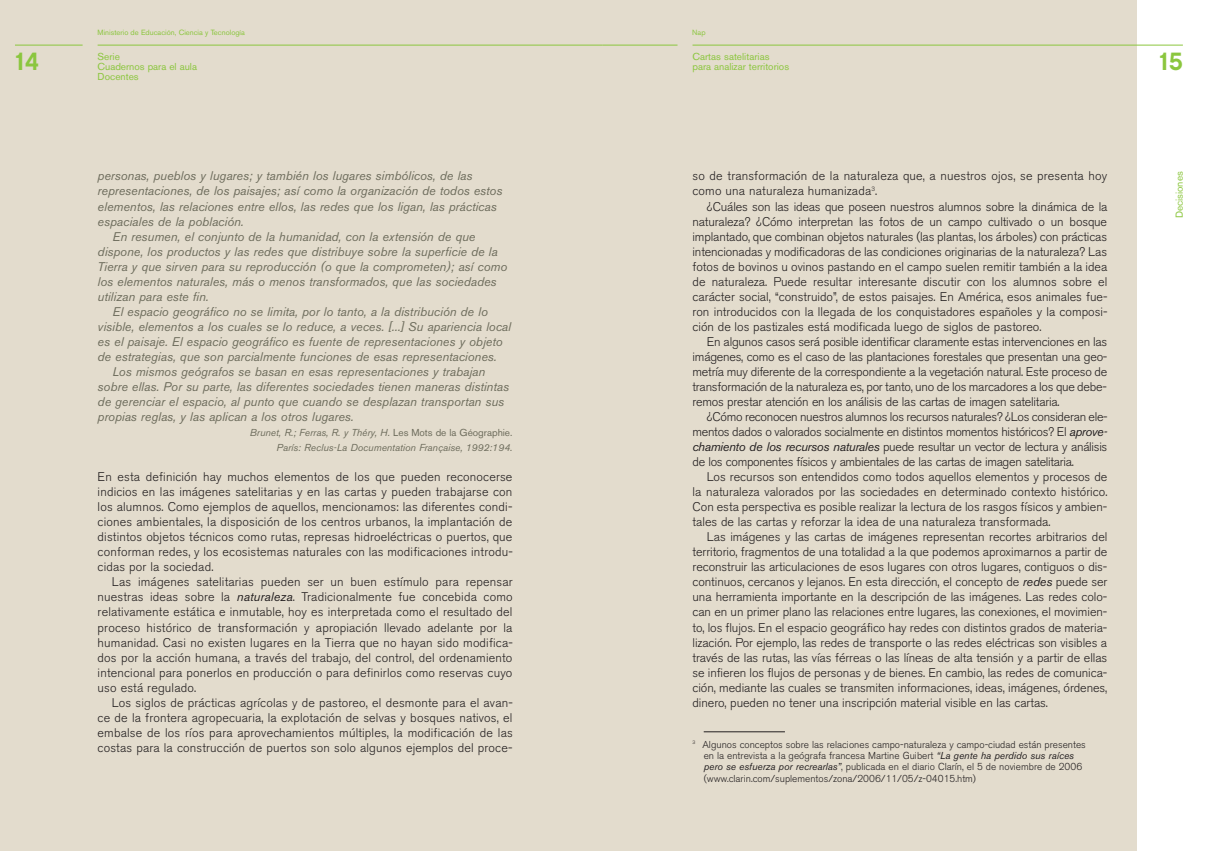
<style>
.page{position:relative;width:1205px;height:851px;background:#fff}
.page>*{position:absolute;margin:0;border:0;box-sizing:border-box;transform-origin:0 0}
.t1{font:25px "Chalet New York Nineteen Eighty";color:#8bc63e}
.t2{font:300 12.5px/15px "Akzidenz Grotesk BE";color:#231f20;text-align:justify}
.t3{font:italic 12.5px "Akzidenz Grotesk BE";color:#6d6c5c}
.t4{font:300 10px/11.2px "Akzidenz Grotesk BE";color:#231f20}
.t5{font:italic 10px/15px "Akzidenz Grotesk BE";color:#6d6c5c;text-align:right}
.t6{font:10px/10px "Akzidenz Grotesk BE";color:#8bc63e}
.t7{font:7.5px "Akzidenz Grotesk BE";color:#8bc63e}
.s1{font-style:normal}
.s2{font-weight:400;font-style:italic}
</style>
<div class="page">
<div style="left:602px;top:0;width:535px;height:850px;background:#e3dccd"></div>
<hr style="left:704px;top:731px;width:81px;height:1px;background:#231f20">
<hr style="left:602px;top:45px;width:75px;height:1px;background:#8bc63e">
<hr style="left:692px;top:45px;width:491px;height:1px;background:#8bc63e">
<div style="left:0;top:0;width:602px;height:850px;background:#e3dccd"></div>
<hr style="left:98px;top:45px;width:505px;height:1px;background:#8bc63e">
<hr style="left:15px;top:45px;width:68px;height:1px;background:#8bc63e">
<h1 class="t1" style="left:15px;top:47px;width:26px">14</h1>
<p class="t7" style="left:98px;top:30px;width:149px">Ministerio de Educación, Ciencia y Tecnología</p>
<p class="t6" style="left:98px;top:53px;width:101px">Serie<br>Cuadernos para el aula<br>Docentes</p>
<p class="t3" style="left:98px;top:171px;width:376px">personas, pueblos y lugares; y también los lugares simbólicos, de las</p>
<p class="t3" style="left:98px;top:187px;width:406px">representaciones, de los paisajes; así como la organización de todos estos</p>
<p class="t3" style="left:98px;top:202px;width:401px">elementos, las relaciones entre ellos, las redes que los ligan, las prácticas</p>
<p class="t3" style="left:98px;top:217px;width:148px">espaciales de la población.</p>
<p class="t3" style="left:113px;top:232px;width:364px">En resumen, el conjunto de la humanidad, con la extensión de que</p>
<p class="t3" style="left:98px;top:247px;width:401px">dispone, los productos y las redes que distribuye sobre la superficie de la</p>
<p class="t3" style="left:98px;top:262px;width:411px">Tierra y que sirven para su reproducción (o que la comprometen); así como</p>
<p class="t3" style="left:98px;top:277px;width:400px">los elementos naturales, más o menos transformados, que las sociedades</p>
<p class="t3" style="left:98px;top:292px;width:112px">utilizan para este fin.</p>
<p class="t3" style="left:113px;top:307px;width:377px">El espacio geográfico no se limita, por lo tanto, a la distribución de lo</p>
<p class="t3" style="left:98px;top:322px;width:415px">visible, elementos a los cuales se lo reduce, a veces. [...] Su apariencia local</p>
<p class="t3" style="left:98px;top:337px;width:406px">es el paisaje. El espacio geográfico es fuente de representaciones y objeto</p>
<p class="t3" style="left:98px;top:352px;width:401px">de estrategias, que son parcialmente funciones de esas representaciones.</p>
<p class="t3" style="left:113px;top:367px;width:374px">Los mismos geógrafos se basan en esas representaciones y trabajan</p>
<p class="t3" style="left:98px;top:382px;width:413px">sobre ellas. Por su parte, las diferentes sociedades tienen maneras distintas</p>
<p class="t3" style="left:98px;top:397px;width:408px">de gerenciar el espacio, al punto que cuando se desplazan transportan sus</p>
<p class="t3" style="left:98px;top:412px;width:258px">propias reglas, y las aplican a los otros lugares.</p>
<p class="t5" style="left:250px;top:426px;width:264px">Brunet, R.; Ferras, R. y Théry, H. <span class="s1">Les Mots de la Géographie.<br></span>París: Reclus-La Documentation Française, 1992:194.</p>
<p class="t2" style="left:98px;top:470px;width:417px">En esta definición hay muchos elementos de los que pueden reconocerse indicios en las imágenes satelitarias y en las cartas y pueden trabajarse con los alumnos. Como ejemplos de aquellos, mencionamos: las diferentes condi&shy;ciones ambientales, la disposición de los centros urbanos, la implantación de distintos objetos técnicos como rutas, represas hidroeléctricas o puertos, que conforman redes, y los ecosistemas naturales con las modificaciones introdu&shy;cidas por la sociedad.</p>
<p class="t2" style="left:98px;top:575px;width:417px;text-indent:14px">Las imágenes satelitarias pueden ser un buen estímulo para repensar nuestras ideas sobre la <span class="s2">naturaleza</span>. Tradicionalmente fue concebida como relativamente estática e inmutable, hoy es interpretada como el resultado del proceso histórico de transformación y apropiación llevado adelante por la humanidad. Casi no existen lugares en la Tierra que no hayan sido modifica&shy;dos por la acción humana, a través del trabajo, del control, del ordenamiento intencional para ponerlos en producción o para definirlos como reservas cuyo uso está regulado.</p>
<p class="t2" style="left:98px;top:695px;width:417px;text-indent:14px">Los siglos de prácticas agrícolas y de pastoreo, el desmonte para el avan&shy;ce de la frontera agropecuaria, la explotación de selvas y bosques nativos, el embalse de los ríos para aprovechamientos múltiples, la modificación de las costas para la construcción de puertos son solo algunos ejemplos del proce-</p>
<p class="t7" style="left:692px;top:30px;width:15px">Nap</p>
<p class="t6" style="left:692px;top:53px;width:98px">Cartas satelitarias para analizar territorios</p>
<h1 class="t1" style="left:1159px;top:47px;width:25px">15</h1>
<p class="t2" style="left:692px;top:169px;width:416px">so de transformación de la naturaleza que, a nuestros ojos, se presenta hoy como una naturaleza humanizada<sup>3</sup>.</p>
<p class="t2" style="left:692px;top:200px;width:416px;text-indent:14px">¿Cuáles son las ideas que poseen nuestros alumnos sobre la dinámica de la naturaleza? ¿Cómo interpretan las fotos de un campo cultivado o un bosque implantado, que combinan objetos naturales (las plantas, los árboles) con prácticas intencionadas y modificadoras de las condiciones originarias de la naturaleza? Las fotos de bovinos u ovinos pastando en el campo suelen remitir también a la idea de naturaleza. Puede resultar interesante discutir con los alumnos sobre el carácter social, “construido”, de estos paisajes. En América, esos animales fue&shy;ron introducidos con la llegada de los conquistadores españoles y la composi&shy;ción de los pastizales está modificada luego de siglos de pastoreo.</p>
<p class="t2" style="left:692px;top:335px;width:416px;text-indent:14px">En algunos casos será posible identificar claramente estas intervenciones en las imágenes, como es el caso de las plantaciones forestales que presentan una geo&shy;metría muy diferente de la correspondiente a la vegetación natural. Este proceso de transformación de la naturaleza es, por tanto, uno de los marcadores a los que debe&shy;remos prestar atención en los análisis de las cartas de imagen satelitaria.</p>
<p class="t2" style="left:692px;top:410px;width:417px;text-indent:14px">¿Cómo reconocen nuestros alumnos los recursos naturales? ¿Los consideran ele&shy;mentos dados o valorados socialmente en distintos momentos históricos? El <span class="s2">aprove&shy;chamiento de los recursos naturales</span> puede resultar un vector de lectura y análisis de los componentes físicos y ambientales de las cartas de imagen satelitaria.</p>
<p class="t2" style="left:692px;top:470px;width:416px;text-indent:14px">Los recursos son entendidos como todos aquellos elementos y procesos de la naturaleza valorados por las sociedades en determinado contexto histórico.<br>Con esta perspectiva es posible realizar la lectura de los rasgos físicos y ambien&shy;tales de las cartas y reforzar la idea de una naturaleza transformada.</p>
<p class="t2" style="left:692px;top:530px;width:416px;text-indent:14px">Las imágenes y las cartas de imágenes representan recortes arbitrarios del territorio, fragmentos de una totalidad a la que podemos aproximarnos a partir de reconstruir las articulaciones de esos lugares con otros lugares, contiguos o dis&shy;continuos, cercanos y lejanos. En esta dirección, el concepto de <span class="s2">redes</span> puede ser una herramienta importante en la descripción de las imágenes. Las redes colo&shy;can en un primer plano las relaciones entre lugares, las conexiones, el movimien&shy;to, los flujos. En el espacio geográfico hay redes con distintos grados de materia&shy;lización. Por ejemplo, las redes de transporte o las redes eléctricas son visibles a través de las rutas, las vías férreas o las líneas de alta tensión y a partir de ellas se infieren los flujos de personas y de bienes. En cambio, las redes de comunica&shy;ción, mediante las cuales se transmiten informaciones, ideas, imágenes, órdenes, dinero, pueden no tener una inscripción material visible en las cartas.</p>
<p class="t4" style="left:704px;top:739px;width:384px;text-indent:-11px"><sup>3</sup> Algunos conceptos sobre las relaciones campo-naturaleza y campo-ciudad están presentes en la entrevista a la geógrafa francesa Martine Guibert <span class="s2">“La gente ha perdido sus raíces pero se esfuerza por recrearlas”</span>, publicada en el diario Clarín, el 5 de noviembre de 2006 (www.clarin.com/suplementos/zona/2006/11/05/z-04015.htm)</p>
<p class="t6" style="left:1175px;top:218px;width:49px;rotate:-90deg">Decisiones</p>
</div>
